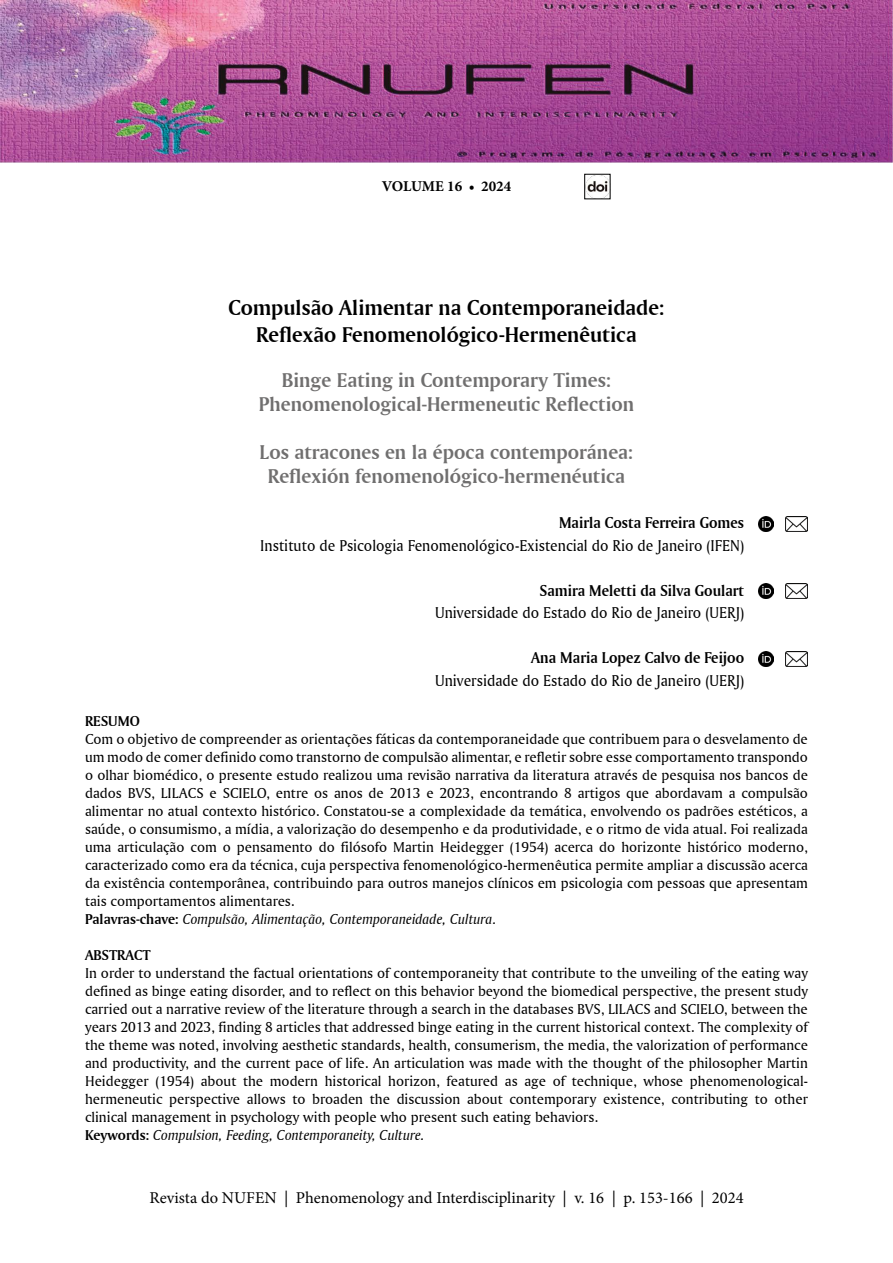
<style>
.page{position:relative;width:893px;height:1263px;background:#fff}
.page>*{position:absolute;margin:0;border:0;box-sizing:border-box;transform-origin:0 0}
.t1{font:22.5px/27px "Amerigo BT Bold A";color:#000;text-align:center}
.t2{font:21px/24px "Amerigo BT Bold A";color:#706f6f;text-align:center}
.t3{font:16.5px "Amerigo BT Roman A";color:#000;scale:.95 1}
.t4{font:16.5px "Amerigo BT Bold A";color:#000;scale:.95 1}
.t5{font:16.5px "Minion Pro";color:#000}
.t6{font:15px/18px "Amerigo BT Roman A";color:#000;text-align:justify}
.t7{font:15px "Amerigo BT Italic A";color:#000}
.t8{font:15px "Amerigo BT Bold A";color:#000}
.t9{font:700 15px "Minion Pro";color:#000}
.s1{font-family:"Amerigo BT Bold A"}
</style>
<div class="page">
<img style="left:0;top:0;width:893px;height:162px">
<img style="left:586px;top:176px;width:22px;height:21px">
<div style="left:584px;top:174px;width:26px;height:25px;border:1px solid #000"></div>
<img style="left:759px;top:584px;width:15px;height:15px">
<img style="left:759px;top:652px;width:15px;height:15px">
<img style="left:759px;top:517px;width:15px;height:15px">
<img style="left:785px;top:584px;width:23px;height:15px">
<img style="left:785px;top:652px;width:23px;height:15px">
<img style="left:785px;top:517px;width:23px;height:15px">
<p class="t9" style="left:382px;top:175px;width:131px">VOLUME 16 • 2024</p>
<h1 class="t1" style="left:228px;top:293px;width:438px">Compulsão Alimentar na Contemporaneidade:<br>Reflexão Fenomenológico-Hermenêutica</h1>
<h2 class="t2" style="left:259px;top:368px;width:377px">Binge Eating in Contemporary Times:<br>Phenomenological-Hermeneutic Reflection</h2>
<h2 class="t2" style="left:260px;top:440px;width:375px">Los atracones en la época contemporánea:<br>Reflexión fenomenológico-hermenéutica</h2>
<p class="t4" style="left:559px;top:512px;width:196px">Mairla Costa Ferreira Gomes</p>
<p class="t3" style="left:260px;top:535px;width:511px">Instituto de Psicologia Fenomenológico-Existencial do Rio de Janeiro (IFEN)</p>
<p class="t4" style="left:540px;top:580px;width:216px">Samira Meletti da Silva Goulart</p>
<p class="t3" style="left:435px;top:603px;width:327px">Universidade do Estado do Rio de Janeiro (UERJ)</p>
<p class="t4" style="left:531px;top:647px;width:226px">Ana Maria Lopez Calvo de Feijoo</p>
<p class="t3" style="left:435px;top:670px;width:327px">Universidade do Estado do Rio de Janeiro (UERJ)</p>
<p class="t8" style="left:85px;top:712px;width:56px">RESUMO</p>
<p class="t6" style="left:85px;top:730px;width:724px">Com o objetivo de compreender as orientações fáticas da contemporaneidade que contribuem para o desvelamento de um modo de comer definido como transtorno de compulsão alimentar, e refletir sobre esse comportamento transpondo o olhar biomédico, o presente estudo realizou uma revisão narrativa da literatura através de pesquisa nos bancos de dados BVS, LILACS e SCIELO, entre os anos de 2013 e 2023, encontrando 8 artigos que abordavam a compulsão alimentar no atual contexto histórico. Constatou-se a complexidade da temática, envolvendo os padrões estéticos, a saúde, o consumismo, a mídia, a valorização do desempenho e da produtividade, e o ritmo de vida atual. Foi realizada uma articulação com o pensamento do filósofo Martin Heidegger (1954) acerca do horizonte histórico moderno, caracterizado como era da técnica, cuja perspectiva fenomenológico-hermenêutica permite ampliar a discussão acerca da existência contemporânea, contribuindo para outros manejos clínicos em psicologia com pessoas que apresentam tais comportamentos alimentares.</p>
<p class="t7" style="left:85px;top:910px;width:413px"><span class="s1">Palavras-chave:</span> Compulsão, Alimentação, Contemporaneidade, Cultura.</p>
<p class="t8" style="left:85px;top:946px;width:67px">ABSTRACT</p>
<p class="t6" style="left:85px;top:964px;width:724px">In order to understand the factual orientations of contemporaneity that contribute to the unveiling of the eating way defined as binge eating disorder, and to reflect on this behavior beyond the biomedical perspective, the present study carried out a narrative review of the literature through a search in the databases BVS, LILACS and SCIELO, between the years 2013 and 2023, finding 8 articles that addressed binge eating in the current historical context. The complexity of the theme was noted, involving aesthetic standards, health, consumerism, the media, the valorization of performance and productivity, and the current pace of life. An articulation was made with the thought of the philosopher Martin Heidegger (1954) about the modern historical horizon, featured as age of technique, whose phenomenological&shy;hermeneutic perspective allows to broaden the discussion about contemporary existence, contributing to other clinical management in psychology with people who present such eating behaviors.</p>
<p class="t7" style="left:85px;top:1126px;width:341px"><span class="s1">Keywords:</span> Compulsion, Feeding, Contemporaneity, Culture.</p>
<p class="t5" style="left:149px;top:1186px;width:596px">Revista do NUFEN | Phenomenology and Interdisciplinarity | v. 16 | p. 153-166 | 2024</p>
</div>
